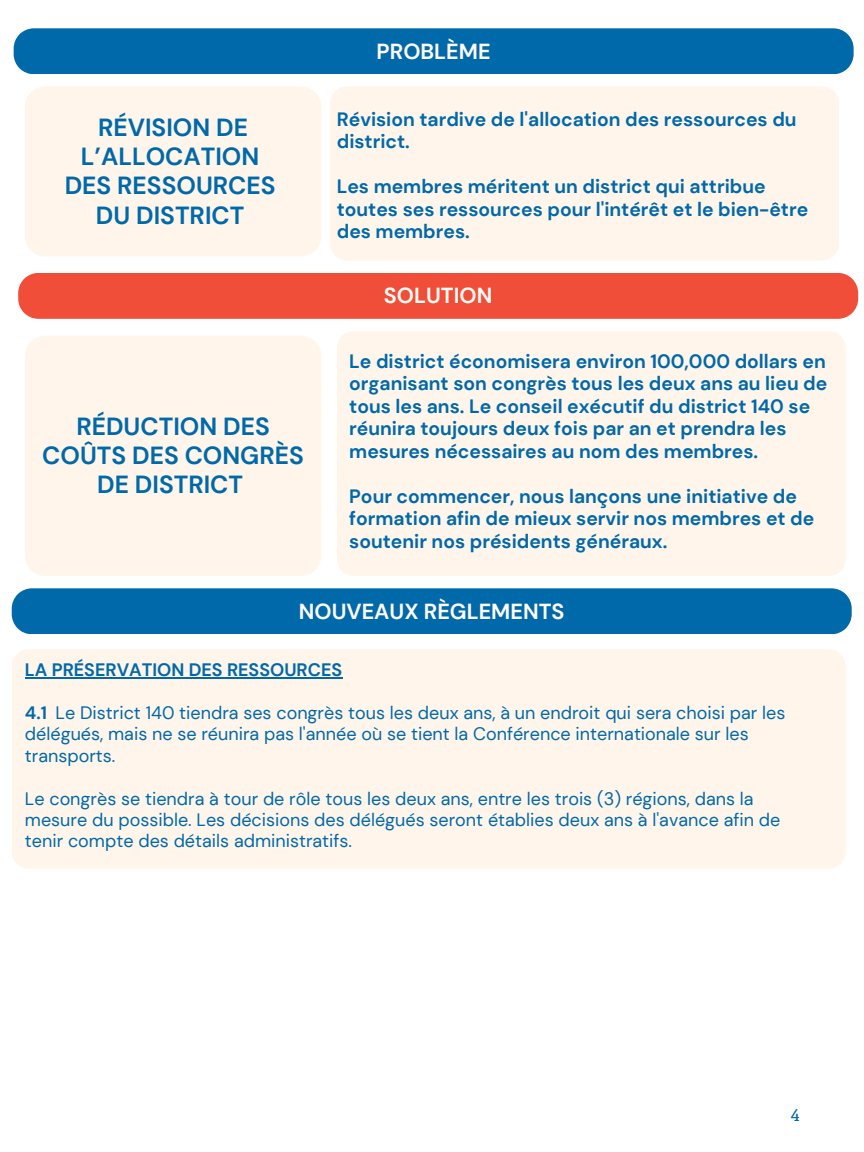
<style>
.page{position:relative;width:864px;height:1152px;background:#fff}
.page>*{position:absolute;margin:0;border:0;box-sizing:border-box;transform-origin:0 0}
.t1{font:700 24.75px/29.2px "DM Sans";color:#0069a9;text-align:center}
.t2{font:700 21.75px "DM Sans";color:#fffbf6}
.t3{font:700 19.35px/22.5px "DM Sans";color:#0069a9}
.t4{font:18px/21.3px "DM Sans";color:#0069a9}
.t5{font:700 18px "DM Sans";color:#0069a9}
.t6{font:18px "Noticia Text";color:#0069a9}
.s1{font-weight:700}
</style>
<div class="page">
<div style="left:337px;top:331px;width:508px;height:245px;background:#fff5ea"></div>
<div style="left:12px;top:588px;width:840px;height:46px;background:#0069a9"></div>
<div style="left:12px;top:649px;width:834px;height:219px;background:#fff5ea"></div>
<div style="left:25px;top:336px;width:296px;height:240px;background:#fff5ea"></div>
<div style="left:18px;top:273px;width:840px;height:46px;background:#f04e39"></div>
<div style="left:14px;top:28px;width:840px;height:46px;background:#0069a9"></div>
<div style="left:25px;top:86px;width:296px;height:170px;background:#fff5ea"></div>
<div style="left:330px;top:86px;width:509px;height:175px;background:#fff5ea"></div>
<hr style="left:25px;top:677px;width:317px;height:2px;background:#0069a9">
<p class="t1" style="left:65px;top:113px;width:212px">RÉVISION DE<br>L’ALLOCATION<br>DES RESSOURCES</p>
<h4 class="t1" style="left:96px;top:201px;width:150px">DU DISTRICT</h4>
<h4 class="t1" style="left:42px;top:412px;width:263px">RÉDUCTION DES<br>COÛTS DES CONGRÈS<br>DE DISTRICT</h4>
<p class="t2" style="left:377px;top:37px;width:115px">PROBLÈME</p>
<h4 class="t3" style="left:337px;top:108px;width:461px">Révision tardive de l'allocation des ressources du district.</h4>
<p class="t3" style="left:337px;top:175px;width:473px">Les membres méritent un district qui attribue toutes ses ressources pour l'intérêt et le bien-être des membres.</p>
<h4 class="t2" style="left:384px;top:282px;width:110px">SOLUTION</h4>
<p class="t3" style="left:349px;top:350px;width:480px">Le district économisera environ 100,000 dollars en organisant son congrès tous les deux ans au lieu de tous les ans. Le conseil exécutif du district 140 se réunira toujours deux fois par an et prendra les mesures nécessaires au nom des membres.</p>
<h1 class="t3" style="left:349px;top:485px;width:467px">Pour commencer, nous lançons une initiative de formation afin de mieux servir nos membres et de soutenir nos présidents généraux.</h1>
<p class="t2" style="left:299px;top:597px;width:267px">NOUVEAUX RÈGLEMENTS</p>
<h3 class="t5" style="left:25px;top:658px;width:319px">LA PRÉSERVATION DES RESSOURCES</h3>
<p class="t4" style="left:25px;top:702px;width:762px"><span class="s1">4.1</span> Le District 140 tiendra ses congrès tous les deux ans, à un endroit qui sera choisi par les délégués, mais ne se réunira pas l'année où se tient la Conférence internationale sur les transports.</p>
<p class="t4" style="left:25px;top:788px;width:757px">Le congrès se tiendra à tour de rôle tous les deux ans, entre les trois (3) régions, dans la mesure du possible. Les décisions des délégués seront établies deux ans à l'avance afin de tenir compte des détails administratifs.</p>
<p class="t6" style="left:791px;top:1102px;width:10px">4</p>
</div>
